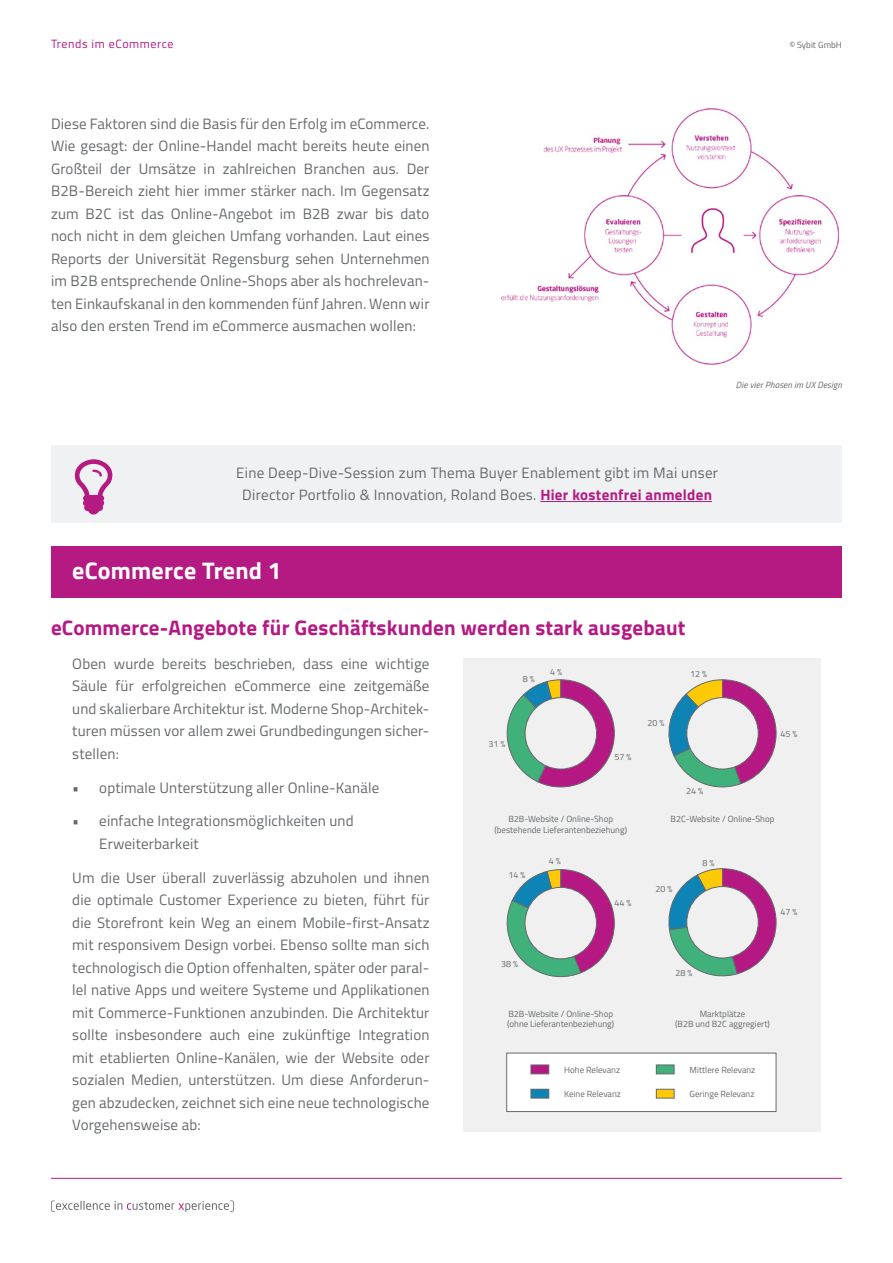
<style>
.page{position:relative;width:893px;height:1263px;background:#fff}
.page>*{position:absolute;margin:0;border:0;box-sizing:border-box;transform-origin:0 0}
.t1{font:700 24px "Titillium Web";letter-spacing:.01em;color:#fff}
.t2{font:700 21px "Titillium Web";letter-spacing:.01em;color:#b51a82}
.t3{font:15px/22.5px "Titillium Web";letter-spacing:.01em;color:#66696c;text-align:justify}
.t4{font:12px "Titillium Web";letter-spacing:.05em;color:#b51a82}
.t5{font:9px/10.6px "Titillium Web";color:#66696c;text-align:center}
.t6{font:italic 9px "Titillium Web";letter-spacing:.01em;color:#66696c}
.s1{font-weight:700;color:#b51a82}
</style>
<div class="page">
<hr style="left:51px;top:1178px;width:791px;height:1px;background:#b51a82">
<svg style="left:51px;top:1200px;width:183px;height:12px"></svg>
<div style="left:463px;top:659px;width:358px;height:472px;background:#f0f0f0"></div>
<svg style="left:500px;top:679px;width:115px;height:108px"></svg>
<div style="left:525px;top:698px;width:72px;height:71px;background:#f0f0f0;border-radius:50%"></div>
<div style="left:525px;top:697px;width:72px;height:72px;border:1px solid #66696c;border-radius:50%"></div>
<svg style="left:664px;top:679px;width:113px;height:114px"></svg>
<div style="left:687px;top:698px;width:71px;height:71px;background:#f0f0f0;border-radius:50%"></div>
<div style="left:686px;top:697px;width:72px;height:72px;border:1px solid #66696c;border-radius:50%"></div>
<svg style="left:505px;top:869px;width:110px;height:115px"></svg>
<div style="left:525px;top:887px;width:71px;height:72px;background:#f0f0f0;border-radius:50%"></div>
<div style="left:525px;top:887px;width:72px;height:72px;border:1px solid #66696c;border-radius:50%"></div>
<svg style="left:666px;top:868px;width:111px;height:114px"></svg>
<div style="left:687px;top:886px;width:71px;height:72px;background:#f0f0f0;border-radius:50%"></div>
<div style="left:686px;top:886px;width:72px;height:72px;border:1px solid #66696c;border-radius:50%"></div>
<div style="left:507px;top:1053px;width:269px;height:58px;background:#fff"></div>
<div style="left:506px;top:1053px;width:270px;height:59px;border:1px solid #66696c"></div>
<div style="left:531px;top:1065px;width:18px;height:9px;background:#b51783"></div>
<div style="left:531px;top:1065px;width:18px;height:9px;border:1px solid #66696c"></div>
<div style="left:531px;top:1089px;width:18px;height:9px;background:#0e83b6"></div>
<div style="left:531px;top:1089px;width:18px;height:9px;border:1px solid #66696c"></div>
<div style="left:656px;top:1065px;width:18px;height:9px;background:#40b17a"></div>
<div style="left:656px;top:1065px;width:18px;height:9px;border:1px solid #66696c"></div>
<div style="left:656px;top:1089px;width:18px;height:9px;background:#feca07"></div>
<div style="left:656px;top:1089px;width:18px;height:9px;border:1px solid #66696c"></div>
<div style="left:51px;top:546px;width:791px;height:51px;background:#b51a82"></div>
<img style="left:501px;top:108px;width:339px;height:257px">
<div style="left:51px;top:445px;width:791px;height:78px;background:#f0f1f2"></div>
<hr style="left:540px;top:501px;width:172px;height:1px;background:#b51a82">
<svg style="left:75px;top:459px;width:37px;height:56px"></svg>
<p class="t4" style="left:51px;top:35px;width:124px">Trends im eCommerce</p>
<p class="t5" style="left:789px;top:39px;width:54px">© Sybit GmbH</p>
<p class="t3" style="left:51px;top:112px;width:380px">Diese Faktoren sind die Basis für den Erfolg im eCommerce.<br>Wie gesagt: der Online-Handel macht bereits heute einen Großteil der Umsätze in zahlreichen Branchen aus. Der B2B-Bereich zieht hier immer stärker nach. Im Gegensatz zum B2C ist das Online-Angebot im B2B zwar bis dato noch nicht in dem gleichen Umfang vorhanden. Laut eines Reports der Universität Regensburg sehen Unternehmen im B2B entsprechende Online-Shops aber als hochrelevan&shy;ten Einkaufskanal in den kommenden fünf Jahren. Wenn wir also den ersten Trend im eCommerce ausmachen wollen:</p>
<p class="t6" style="left:736px;top:378px;width:107px">Die vier Phasen im UX Design</p>
<p class="t3" style="left:236px;top:460px;width:483px;text-align:center">Eine Deep-Dive-Session zum Thema Buyer Enablement gibt im Mai unser<br>Director Portfolio &amp; Innovation, Roland Boes. <span class="s1">Hier kostenfrei anmelden</span></p>
<h1 class="t1" style="left:72px;top:552px;width:210px">eCommerce Trend 1</h1>
<h2 class="t2" style="left:51px;top:612px;width:636px">eCommerce-Angebote für Geschäftskunden werden stark ausgebaut</h2>
<p class="t3" style="left:72px;top:652px;width:359px">Oben wurde bereits beschrieben, dass eine wichtige Säule für erfolgreichen eCommerce eine zeitgemäße und skalierbare Architektur ist. Moderne Shop-Architek&shy;turen müssen vor allem zwei Grundbedingungen sicher&shy;stellen:</p>
<p class="t3" style="left:72px;top:775px;width:308px">• optimale Unterstützung aller Online-Kanäle</p>
<p class="t3" style="left:99px;top:809px;width:256px;text-indent:-27px">• einfache Integrationsmöglichkeiten und<br>Erweiterbarkeit</p>
<p class="t3" style="left:72px;top:865px;width:359px">Um die User überall zuverlässig abzuholen und ihnen die optimale Customer Experience zu bieten, führt für die Storefront kein Weg an einem Mobile-first-Ansatz mit responsivem Design vorbei. Ebenso sollte man sich technologisch die Option offenhalten, später oder paral&shy;lel native Apps und weitere Systeme und Applikationen mit Commerce-Funktionen anzubinden. Die Architektur sollte insbesondere auch eine zukünftige Integration mit etablierten Online-Kanälen, wie der Website oder sozialen Medien, unterstützen. Um diese Anforderun&shy;gen abzudecken, zeichnet sich eine neue technologische Vorgehensweise ab:</p>
<p class="t5" style="left:550px;top:666px;width:13px">4 %</p>
<p class="t5" style="left:690px;top:668px;width:18px">12 %</p>
<p class="t5" style="left:523px;top:673px;width:13px">8 %</p>
<p class="t5" style="left:647px;top:717px;width:18px">20 %</p>
<p class="t5" style="left:781px;top:728px;width:18px">45 %</p>
<p class="t5" style="left:488px;top:738px;width:18px">31 %</p>
<p class="t5" style="left:615px;top:751px;width:18px">57 %</p>
<p class="t5" style="left:686px;top:785px;width:18px">24 %</p>
<p class="t5" style="left:494px;top:813px;width:134px">B2B-Website / Online-Shop (bestehende Lieferantenbeziehung)</p>
<p class="t5" style="left:671px;top:813px;width:105px">B2C-Website / Online-Shop</p>
<p class="t5" style="left:549px;top:855px;width:13px">4 %</p>
<p class="t5" style="left:702px;top:857px;width:13px">8 %</p>
<p class="t5" style="left:508px;top:869px;width:18px">14 %</p>
<p class="t5" style="left:656px;top:883px;width:18px">20 %</p>
<p class="t5" style="left:614px;top:897px;width:18px">44 %</p>
<p class="t5" style="left:780px;top:906px;width:18px">47 %</p>
<p class="t5" style="left:501px;top:958px;width:18px">38 %</p>
<p class="t5" style="left:675px;top:967px;width:18px">28 %</p>
<p class="t5" style="left:507px;top:1008px;width:108px;text-align:left">B2B-Website / Online-Shop (ohne Lieferantenbeziehung)</p>
<p class="t5" style="left:675px;top:1008px;width:96px">Marktplätze<br>(B2B und B2C aggregiert)</p>
<p class="t5" style="left:564px;top:1064px;width:57px">Hohe Relevanz</p>
<p class="t5" style="left:564px;top:1088px;width:58px">Keine Relevanz</p>
<p class="t5" style="left:690px;top:1064px;width:67px">Mittlere Relevanz</p>
<p class="t5" style="left:690px;top:1088px;width:66px">Geringe Relevanz</p>
</div>
